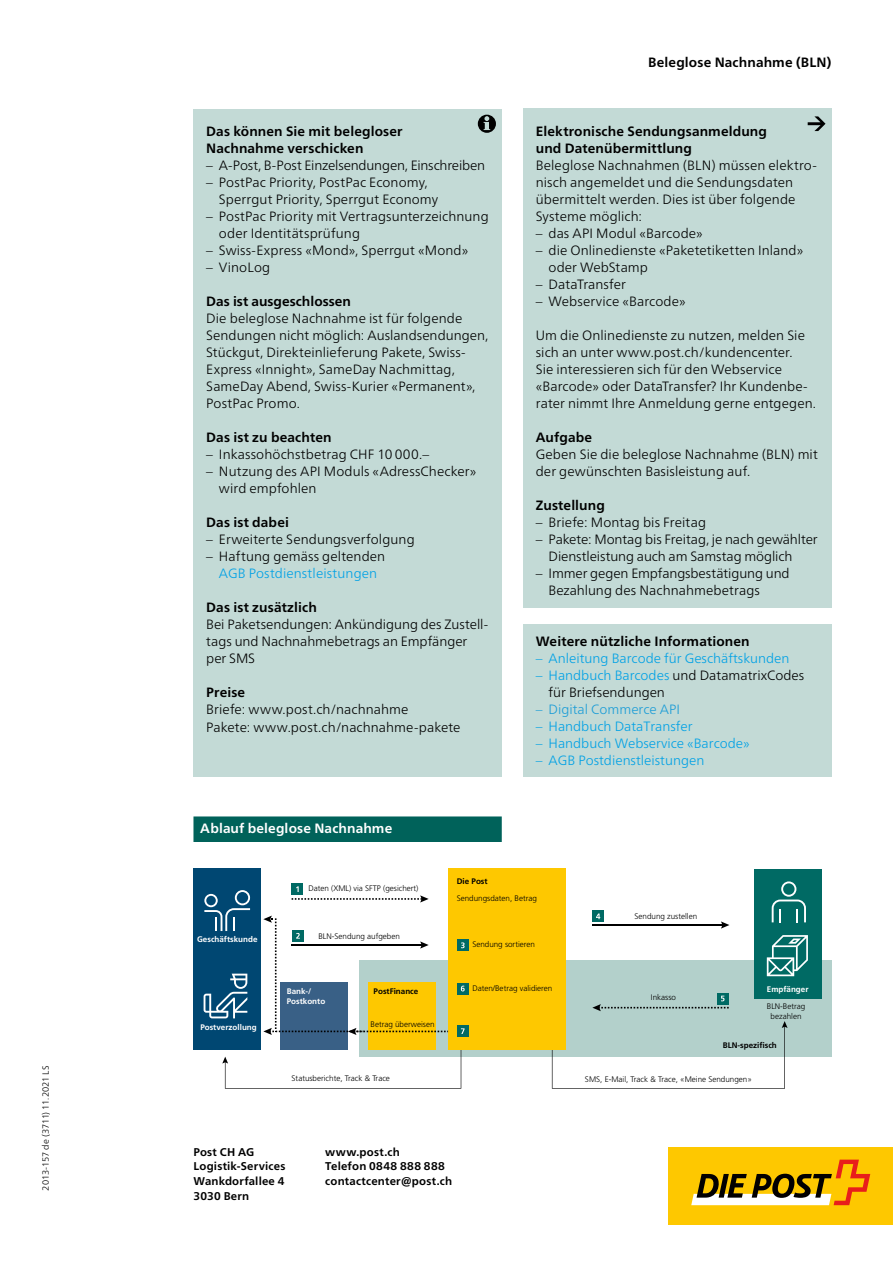
<style>
.page{position:relative;width:893px;height:1263px;background:#fff}
.page>*{position:absolute;margin:0;border:0;box-sizing:border-box;transform-origin:0 0}
.t1{font:300 13.5px/17px "Frutiger Neue LT Pro";letter-spacing:.005em;color:#000}
.t2{font:700 13.5px/17px "Frutiger Neue LT Pro";letter-spacing:.01em;color:#000}
.t3{font:300 13.5px "Frutiger Neue LT Pro";color:#00a1e5}
.t4{font:300 13.5px "Frutiger Neue LT Pro";letter-spacing:-.015em;color:#000}
.t5{font:700 13.5px "Frutiger Neue LT Pro";letter-spacing:.01em;color:#fff}
.t6{font:300 13.5px "Frutiger Neue LT Pro";color:#1c9dd7}
.t7{font:700 11.25px "Frutiger Neue LT Pro";letter-spacing:.02em;color:#000}
.t8{font:300 9px "Frutiger Neue LT Pro";color:#000}
.t9{font:300 8.1px/17.2px "Frutiger";color:#000}
.t10{font:700 8.1px/9.6px "Frutiger";color:#fff}
.t11{font:700 8.1px "Frutiger";color:#000}
.s1{color:#00a1e5}
.s2{font-weight:700}
</style>
<div class="page">
<div style="left:193px;top:109px;width:309px;height:668px;background:#c3dad6"></div>
<div style="left:523px;top:109px;width:308px;height:499px;background:#c3dad6"></div>
<div style="left:193px;top:816px;width:309px;height:26px;background:#00625a"></div>
<svg style="left:478px;top:115px;width:18px;height:18px"></svg>
<svg style="left:808px;top:116px;width:17px;height:15px"></svg>
<div style="left:669px;top:1147px;width:224px;height:78px;background:#fec800"></div>
<svg style="left:691px;top:1159px;width:179px;height:46px"></svg>
<div style="left:523px;top:624px;width:308px;height:153px;background:#c3dad6"></div>
<div style="left:359px;top:960px;width:472px;height:97px;background:#b3d0cb"></div>
<div style="left:449px;top:868px;width:117px;height:181px;background:#fec800"></div>
<div style="left:292px;top:883px;width:11px;height:12px;background:#006a64"></div>
<div style="left:457px;top:940px;width:11px;height:11px;background:#006a64"></div>
<div style="left:592px;top:910px;width:12px;height:12px;background:#006a64"></div>
<svg style="left:596px;top:913px;width:4px;height:6px"></svg>
<svg style="left:717px;top:993px;width:11px;height:3px"></svg>
<div style="left:754px;top:869px;width:68px;height:129px;background:#006a64"></div>
<div style="left:194px;top:869px;width:67px;height:181px;background:#004772"></div>
<svg style="left:772px;top:881px;width:34px;height:41px"></svg>
<hr style="left:592px;top:924px;width:132px;height:2px;background:#000">
<svg style="left:721px;top:921px;width:8px;height:7px"></svg>
<div style="left:457px;top:983px;width:11px;height:11px;background:#006a64"></div>
<div style="left:457px;top:1025px;width:11px;height:12px;background:#006a64"></div>
<svg style="left:552px;top:996px;width:236px;height:93px"></svg>
<svg style="left:767px;top:935px;width:41px;height:41px"></svg>
<svg style="left:204px;top:886px;width:261px;height:203px"></svg>
<p class="t8" style="left:41px;top:1191px;width:127px;rotate:-90deg">2013-157 de (3711) 11.2021 LS</p>
<h2 class="t2" style="left:206px;top:123px;width:198px">Das können Sie mit belegloser<br>Nachnahme verschicken</h2>
<p class="t4" style="left:206px;top:157px;width:281px">– A-Post, B-Post Einzelsendungen, Einschreiben</p>
<p class="t1" style="left:219px;top:174px;width:221px;text-indent:-13px">– PostPac Priority, PostPac Economy,<br>Sperrgut Priority, Sperrgut Economy</p>
<p class="t1" style="left:219px;top:208px;width:271px;text-indent:-13px">– PostPac Priority mit Vertragsunterzeichnung oder Identitätsprüfung</p>
<p class="t1" style="left:206px;top:242px;width:264px">– Swiss-Express «Mond», Sperrgut «Mond»</p>
<p class="t1" style="left:206px;top:259px;width:66px">– VinoLog</p>
<h2 class="t2" style="left:206px;top:293px;width:146px">Das ist ausgeschlossen</h2>
<p class="t1" style="left:206px;top:310px;width:284px">Die beleglose Nachnahme ist für folgende Sendungen nicht möglich: Auslandsendungen, Stückgut, Direkteinlieferung Pakete, Swiss-Express «Innight», SameDay Nachmittag, SameDay Abend, Swiss-Kurier «Permanent», PostPac Promo.</p>
<h2 class="t2" style="left:206px;top:429px;width:127px">Das ist zu beachten</h2>
<p class="t1" style="left:206px;top:446px;width:225px">– Inkassohöchstbetrag CHF 10 000.–</p>
<p class="t1" style="left:219px;top:463px;width:259px;text-indent:-13px">– Nutzung des API Moduls «AdressChecker» wird empfohlen</p>
<h2 class="t2" style="left:206px;top:514px;width:84px">Das ist dabei</h2>
<p class="t1" style="left:206px;top:531px;width:210px">– Erweiterte Sendungsverfolgung</p>
<p class="t1" style="left:206px;top:548px;width:180px;text-align:center">– Haftung gemäss geltenden<br><span class="s1">AGB Postdienstleistungen</span></p>
<h2 class="t2" style="left:206px;top:599px;width:112px">Das ist zusätzlich</h2>
<p class="t1" style="left:206px;top:616px;width:283px">Bei Paketsendungen: Ankündigung des Zustell&shy;tags und Nachnahmebetrags an Empfänger per SMS</p>
<h2 class="t2" style="left:206px;top:684px;width:41px">Preise</h2>
<p class="t1" style="left:206px;top:701px;width:204px">Briefe: www.post.ch/nachnahme</p>
<p class="t1" style="left:206px;top:718px;width:256px">Pakete: www.post.ch/nachnahme-pakete</p>
<h2 class="t5" style="left:200px;top:821px;width:194px">Ablauf beleglose Nachnahme</h2>
<p class="t2" style="left:648px;top:54px;width:185px">Beleglose Nachnahme (BLN)</p>
<h2 class="t2" style="left:536px;top:123px;width:233px">Elektronische Sendungsanmeldung und Datenübermittlung</h2>
<p class="t1" style="left:536px;top:157px;width:283px">Beleglose Nachnahmen (BLN) müssen elektro&shy;nisch angemeldet und die Sendungsdaten übermittelt werden. Dies ist über folgende Systeme möglich:</p>
<p class="t1" style="left:536px;top:225px;width:168px">– das API Modul «Barcode»</p>
<p class="t1" style="left:549px;top:242px;width:256px;text-indent:-13px">– die Onlinedienste «Paketetiketten Inland» oder WebStamp</p>
<p class="t1" style="left:536px;top:276px;width:92px">– DataTransfer</p>
<p class="t1" style="left:536px;top:293px;width:151px">– Webservice «Barcode»</p>
<p class="t1" style="left:536px;top:327px;width:282px">Um die Onlinedienste zu nutzen, melden Sie sich an unter www.post.ch/kundencenter.<br>Sie interessieren sich für den Webservice «Barcode» oder DataTransfer? Ihr Kundenbe&shy;rater nimmt Ihre Anmeldung gerne entgegen.</p>
<h2 class="t2" style="left:536px;top:429px;width:58px">Aufgabe</h2>
<p class="t1" style="left:536px;top:446px;width:284px">Geben Sie die beleglose Nachnahme (BLN) mit der gewünschten Basisleistung auf.</p>
<h2 class="t2" style="left:536px;top:497px;width:71px">Zustellung</h2>
<p class="t1" style="left:536px;top:514px;width:172px">– Briefe: Montag bis Freitag</p>
<p class="t1" style="left:549px;top:531px;width:271px;text-indent:-13px">– Pakete: Montag bis Freitag, je nach gewählter<br>Dienstleistung auch am Samstag möglich</p>
<p class="t1" style="left:549px;top:565px;width:243px;text-indent:-13px">– Immer gegen Empfangsbestätigung und<br>Bezahlung des Nachnahmebetrags</p>
<h2 class="t2" style="left:536px;top:633px;width:215px">Weitere nützliche Informationen</h2>
<p class="t3" style="left:536px;top:651px;width:255px">– Anleitung Barcode für Geschäftskunden</p>
<p class="t1" style="left:549px;top:667px;width:257px;text-indent:-13px"><span class="s1">– Handbuch Barcodes</span> und DatamatrixCodes für Briefsendungen</p>
<p class="t6" style="left:536px;top:702px;width:146px">– Digital Commerce API</p>
<p class="t3" style="left:536px;top:719px;width:158px">– Handbuch DataTransfer</p>
<p class="t3" style="left:536px;top:736px;width:215px">– Handbuch Webservice «Barcode»</p>
<p class="t3" style="left:536px;top:753px;width:170px">– AGB Postdienstleistungen</p>
<p class="t10" style="left:197px;top:935px;width:62px">Geschäftskunde</p>
<p class="t10" style="left:200px;top:1022px;width:58px">Postverzollung</p>
<p class="t9" style="left:308px;top:880px;width:112px">Daten (XML) via SFTP (gesichert)</p>
<p class="t9" style="left:318px;top:927px;width:83px">BLN-Sendung aufgeben</p>
<p class="t10" style="left:287px;top:986px;width:40px">Bank-/<br>Postkonto</p>
<p class="t11" style="left:374px;top:986px;width:46px">PostFinance</p>
<p class="t9" style="left:371px;top:1015px;width:66px">Betrag überweisen</p>
<p class="t9" style="left:292px;top:1070px;width:100px">Statusberichte, Track &amp; Trace</p>
<p class="t9" style="left:457px;top:872px;width:82px"><span class="s2">Die Post<br></span>Sendungsdaten, Betrag</p>
<p class="t9" style="left:472px;top:936px;width:64px">Sendung sortieren</p>
<p class="t9" style="left:472px;top:980px;width:82px">Daten/Betrag validieren</p>
<p class="t7" style="left:193px;top:1145px;width:62px">Post CH AG</p>
<p class="t7" style="left:193px;top:1160px;width:93px">Logistik-Services</p>
<p class="t7" style="left:193px;top:1175px;width:93px">Wankdorfallee 4</p>
<p class="t7" style="left:193px;top:1189px;width:57px">3030 Bern</p>
<p class="t7" style="left:325px;top:1145px;width:76px">www.post.ch</p>
<p class="t7" style="left:325px;top:1160px;width:121px">Telefon 0848 888 888</p>
<p class="t7" style="left:325px;top:1175px;width:128px">contactcenter@post.ch</p>
<p class="t9" style="left:634px;top:908px;width:64px">Sendung zustellen</p>
<p class="t9" style="left:651px;top:989px;width:27px">Inkasso</p>
<p class="t10" style="left:767px;top:984px;width:43px">Empfänger</p>
<p class="t9" style="left:767px;top:1001px;width:40px;line-height:9.6px;text-align:center">BLN-Betrag bezahlen</p>
<p class="t11" style="left:723px;top:1041px;width:56px">BLN-spezifisch</p>
<p class="t9" style="left:585px;top:1071px;width:168px">SMS, E-Mail, Track &amp; Trace, «Meine Sendungen»</p>
</div>
